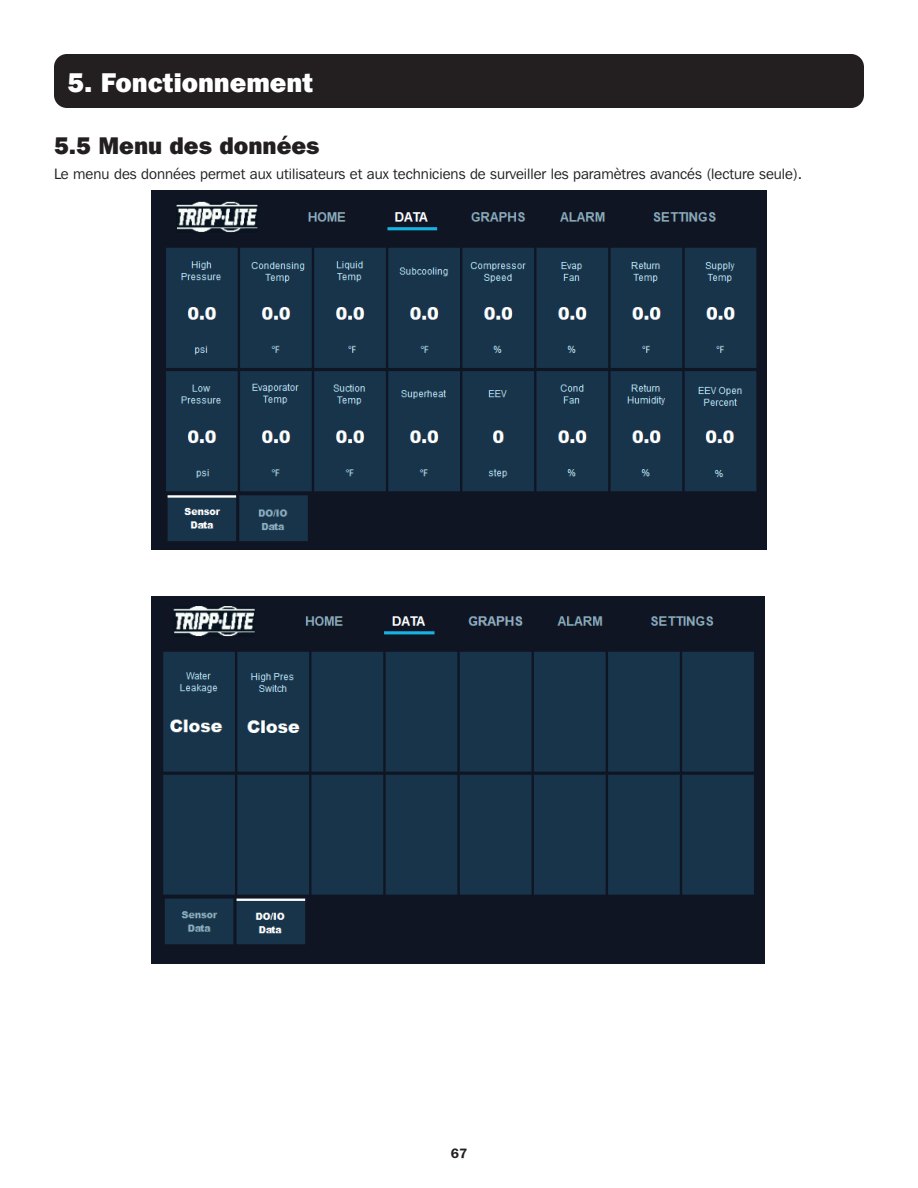
<style>
.page{position:relative;width:918px;height:1188px;background:#fff}
.page>*{position:absolute;margin:0;border:0;box-sizing:border-box;transform-origin:0 0}
.t1{font:800 27px "Franklin Gothic IT Cby BT";color:#fff}
.t2{font:800 24px "Franklin Gothic IT Cby BT";color:#231f20}
.t3{font:15px "Franklin Gothic IT Cby BT";color:#231f20}
.t4{font:600 13.5px "Franklin Gothic IT Cby BT";color:#231f20}
</style>
<div class="page">
<div style="left:54px;top:54px;width:810px;height:54px;background:#231f20;border-radius:13px"></div>
<img style="left:151px;top:191px;width:616px;height:359px">
<img style="left:151px;top:597px;width:613px;height:367px">
<p class="t1" style="left:68px;top:65px;width:247px">5. Fonctionnement</p>
<p class="t2" style="left:54px;top:131px;width:267px">5.5 Menu des données</p>
<p class="t3" style="left:54px;top:165px;width:750px">Le menu des données permet aux utilisateurs et aux techniciens de surveiller les paramètres avancés (lecture seule).</p>
<p class="t4" style="left:451px;top:1145px;width:18px">67</p>
</div>
